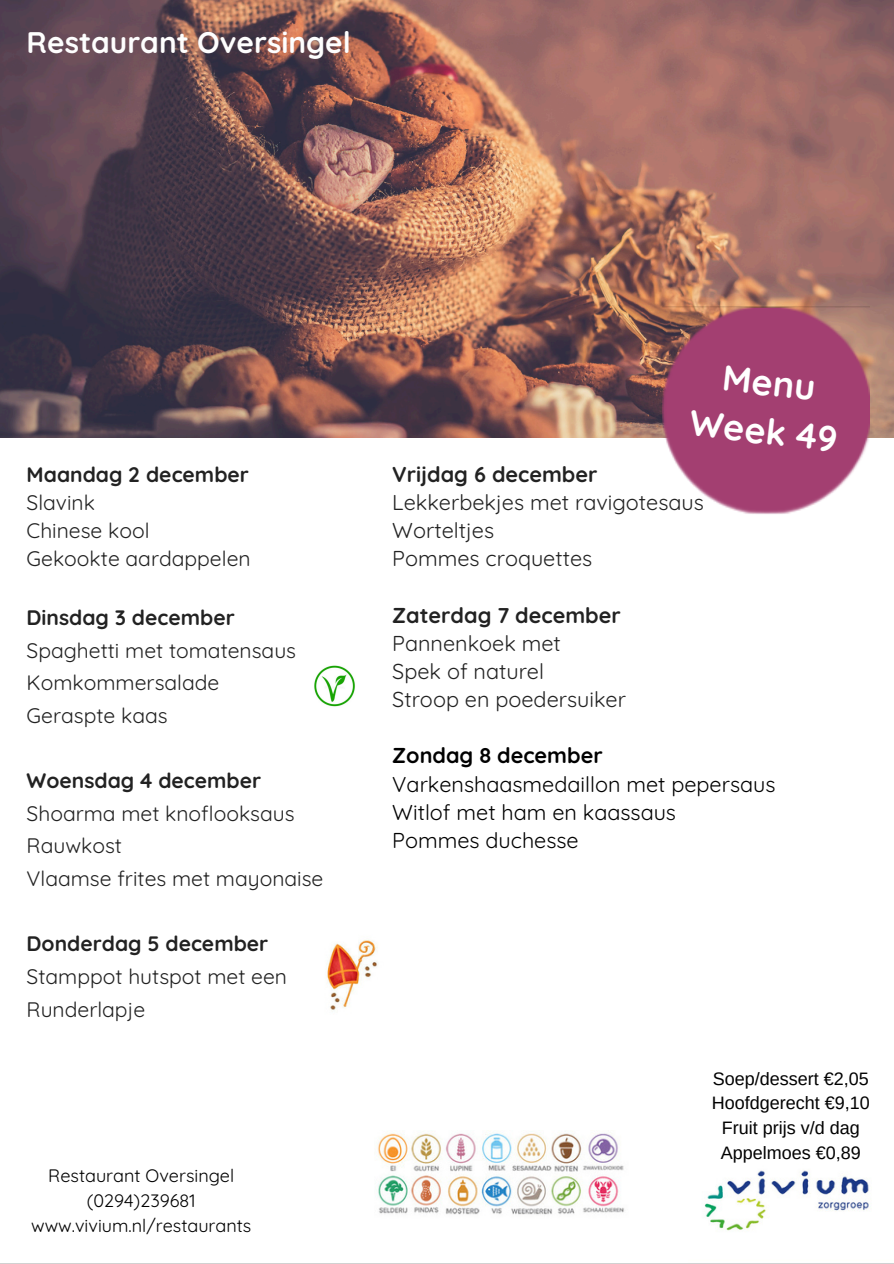
<style>
.page{position:relative;width:894px;height:1264px;background:#fff}
.page>*{position:absolute;margin:0;border:0;box-sizing:border-box;transform-origin:0 0}
.t1{font:700 36px/48.3px "Quicksand";color:#fff;text-align:center}
.t2{font:700 29.7px "Quicksand";color:#fefefe}
.t3{font:21.6px/28.2px "Quicksand";color:#222}
.t4{font:21.6px/28.2px "Quicksand";color:#000}
.t5{font:21px/32.7px "Quicksand";color:#222}
.t6{font:18px "Arimo";color:#000}
.t7{font:18px "Quicksand";color:#000}
.s1{font-weight:700}
</style>
<div class="page">
<img style="left:0;top:0;width:892px;height:437px">
<img style="left:662px;top:306px;width:206px;height:208px">
<img style="left:704px;top:1170px;width:165px;height:61px">
<img style="left:377px;top:1130px;width:247px;height:85px">
<img style="left:314px;top:665px;width:41px;height:42px">
<img style="left:327px;top:940px;width:51px;height:70px">
<p class="t2" style="left:27px;top:23px;width:325px">Restaurant Oversingel</p>
<h3 class="t5" style="left:27px;top:460px;width:225px;line-height:28.2px"><span class="s1">Maandag 2 december<br></span>Slavink<br>Chinese kool<br>Gekookte aardappelen</h3>
<p class="t5" style="left:27px;top:600px;width:271px"><span class="s1">Dinsdag 3 december<br></span>Spaghetti met tomatensaus<br>Komkommersalade<br>Geraspte kaas</p>
<h3 class="t5" style="left:27px;top:764px;width:298px"><span class="s1">Woensdag 4 december<br></span>Shoarma met knoflooksaus<br>Rauwkost<br>Vlaamse frites met mayonaise</h3>
<h3 class="t5" style="left:27px;top:927px;width:262px"><span class="s1">Donderdag 5 december<br></span>Stamppot hutspot met een<br>Runderlapje</h3>
<h3 class="t7" style="left:48px;top:1164px;width:187px">Restaurant Oversingel</h3>
<h3 class="t7" style="left:87px;top:1189px;width:111px">(0294)239681</h3>
<h3 class="t7" style="left:31px;top:1213px;width:222px">www.vivium.nl/restaurants</h3>
<p class="t1" style="left:697px;top:350px;width:150px;rotate:6deg">Menu<br>Week 49</p>
<p class="t3" style="left:392px;top:460px;width:313px"><span class="s1">Vrijdag 6 december<br></span>Lekkerbekjes met ravigotesaus<br>Worteltjes<br>Pommes croquettes</p>
<p class="t3" style="left:392px;top:600px;width:235px"><span class="s1">Zaterdag 7 december<br></span>Pannenkoek met<br>Spek of naturel<br>Stroop en poedersuiker</p>
<p class="t4" style="left:392px;top:741px;width:384px"><span class="s1">Zondag 8 december<br></span>Varkenshaasmedaillon met pepersaus<br>Witlof met ham en kaassaus<br>Pommes duchesse</p>
<p class="t6" style="left:712px;top:1068px;width:158px">Soep/dessert €2,05</p>
<p class="t6" style="left:711px;top:1093px;width:160px">Hoofdgerecht €9,10</p>
<p class="t6" style="left:721px;top:1117px;width:139px">Fruit prijs v/d dag</p>
<p class="t6" style="left:720px;top:1142px;width:142px">Appelmoes €0,89</p>
</div>
